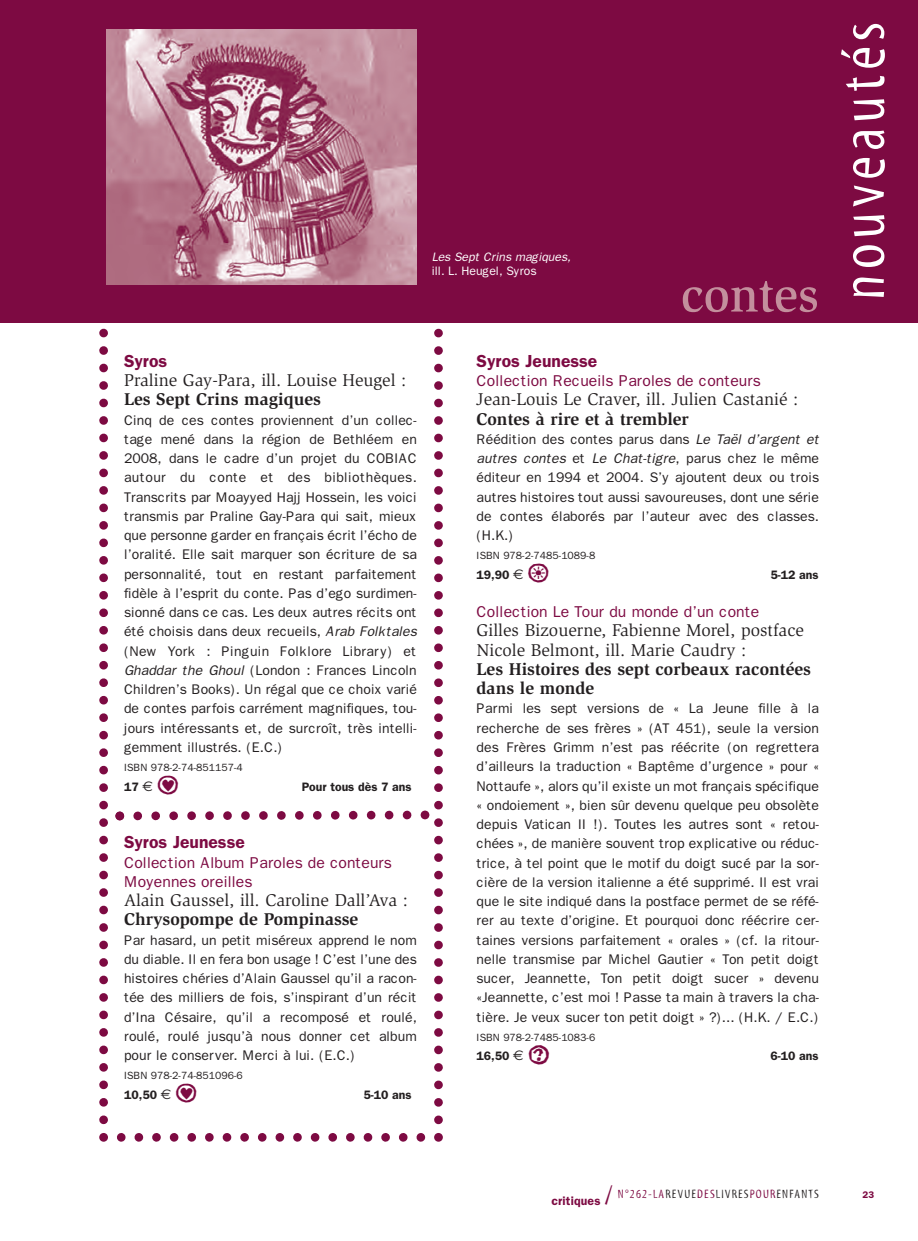
<style>
.page{position:relative;width:918px;height:1241px;background:#fff}
.page>*{position:absolute;margin:0;border:0;box-sizing:border-box;transform-origin:0 0}
.t1{font:63px "Myriad Tilt";letter-spacing:.08em;color:#fff}
.t2{font:35px "Ale Signs White LL";color:#7d0a42}
.t3{font:17.5px/19.2px "Slimbach";color:#231f20}
.t4{font:600 17.5px "Franklin Gothic";color:#7d0a42}
.t5{font:15.75px/19.2px "Franklin Gothic";color:#7d0a42}
.t6{font:14px/19.2px "Franklin Gothic";color:#231f20;text-align:justify}
.t7{font:600 12.25px "Franklin Gothic";color:#231f20}
.t8{font:12.25px "Myriad Tilt";letter-spacing:.1em;color:#231f20}
.t9{font:italic 12.25px/14.7px "Franklin Gothic";letter-spacing:-.005em;color:#fff}
.t10{font:10.5px "Franklin Gothic";color:#231f20}
.t11{font:600 9.62px "Franklin Gothic";color:#7d0a42}
.s1{font-style:normal}
.s2{font-family:"Franklin Gothic";font-weight:600;color:#7d0a42}
.s3{font-weight:700}
.s4{font-style:italic}
.s5{font-family:"Euro Sans";font-weight:400;font-size:14px}
.s6{font-size:26.25px;color:#7d0a42}
.s7{color:#7d0a42}
</style>
<div class="page">
<div style="left:0;top:0;width:918px;height:322px;background:#7d0a42"></div>
<svg style="left:683px;top:281px;width:134px;height:31px"></svg>
<img style="left:106px;top:30px;width:311px;height:255px">
<svg style="left:99px;top:322px;width:344px;height:819px"></svg>
<p class="t9" style="left:432px;top:249px;width:141px">Les Sept Crins magiques, <span class="s1">ill. L. Heugel, Syros</span></p>
<p class="t1" style="left:840px;top:300px;width:280px;rotate:-90deg">nouveautés</p>
<p class="t3" style="left:124px;top:352px;width:284px"><span class="s2">Syros<br></span>Praline Gay-Para, ill. Louise Heugel :<br><span class="s3">Les Sept Crins magiques</span></p>
<p class="t6" style="left:124px;top:410px;width:294px">Cinq de ces contes proviennent d’un collec&shy;tage mené dans la région de Bethléem en 2008, dans le cadre d’un projet du COBIAC autour du conte et des bibliothèques.<br>Transcrits par Moayyed Hajj Hossein, les voici transmis par Praline Gay-Para qui sait, mieux que personne garder en français écrit l’écho de l’oralité. Elle sait marquer son écriture de sa personnalité, tout en restant parfaitement fidèle à l’esprit du conte. Pas d’ego surdimen&shy;sionné dans ce cas. Les deux autres récits ont été choisis dans deux recueils, <span class="s4">Arab Folktales </span>(New York : Pinguin Folklore Library) et <span class="s4">Ghaddar the Ghoul</span> (London : Frances Lincoln Children’s Books). Un régal que ce choix varié de contes parfois carrément magnifiques, tou&shy;jours intéressants et, de surcroît, très intelli&shy;gemment illustrés. (E.C.)</p>
<p class="t10" style="left:124px;top:761px;width:120px">ISBN 978-2-74-851157-4</p>
<p class="t7" style="left:124px;top:779px;width:30px">17 <span class="s5">€</span></p>
<p class="t2" style="left:157px;top:762px;width:24px">B</p>
<p class="t7" style="left:302px;top:779px;width:111px">Pour tous dès 7 ans</p>
<p class="t4" style="left:124px;top:831px;width:122px">Syros Jeunesse</p>
<p class="t5" style="left:124px;top:852px;width:269px">Collection Album Paroles de conteurs<br>Moyennes oreilles</p>
<p class="t3" style="left:124px;top:891px;width:285px">Alain Gaussel, ill. Caroline Dall’Ava :<br><span class="s3">Chrysopompe de Pompinasse</span></p>
<p class="t6" style="left:124px;top:930px;width:294px">Par hasard, un petit miséreux apprend le nom du diable. Il en fera bon usage ! C’est l’une des histoires chéries d’Alain Gaussel qu’il a racon&shy;tée des milliers de fois, s’inspirant d’un récit d’Ina Césaire, qu’il a recomposé et roulé, roulé, roulé jusqu’à nous donner cet album pour le conserver. Merci à lui. (E.C.)</p>
<p class="t10" style="left:124px;top:1069px;width:120px">ISBN 978-2-74-851096-6</p>
<p class="t7" style="left:124px;top:1087px;width:49px">10,50 <span class="s5">€</span></p>
<p class="t2" style="left:175px;top:1070px;width:24px">B</p>
<p class="t7" style="left:363px;top:1087px;width:50px">5-10 ans</p>
<p class="t4" style="left:476px;top:350px;width:122px">Syros Jeunesse</p>
<p class="t5" style="left:476px;top:371px;width:286px">Collection Recueils Paroles de conteurs</p>
<p class="t3" style="left:476px;top:391px;width:323px">Jean-Louis Le Craver, ill. Julien Castanié :<br><span class="s3">Contes à rire et à trembler</span></p>
<p class="t6" style="left:476px;top:429px;width:344px">Réédition des contes parus dans <span class="s4">Le Taël d’argent et autres contes</span> et <span class="s4">Le Chat-tigre</span>, parus chez le même éditeur en 1994 et 2004. S’y ajoutent deux ou trois autres histoires tout aussi savoureuses, dont une série de contes élaborés par l’auteur avec des classes. (H.K.)</p>
<p class="t10" style="left:476px;top:549px;width:120px">ISBN 978-2-7485-1089-8</p>
<p class="t7" style="left:476px;top:567px;width:49px">19,90 <span class="s5">€</span></p>
<p class="t2" style="left:527px;top:550px;width:24px">o</p>
<p class="t7" style="left:770px;top:567px;width:50px">5-12 ans</p>
<p class="t5" style="left:476px;top:602px;width:284px">Collection Le Tour du monde d’un conte</p>
<p class="t3" style="left:476px;top:622px;width:336px">Gilles Bizouerne, Fabienne Morel, postface Nicole Belmont, ill. Marie Caudry :<br><span class="s3">Les Histoires des sept corbeaux racontées dans le monde</span></p>
<p class="t6" style="left:476px;top:699px;width:344px">Parmi les sept versions de « La Jeune fille à la recherche de ses frères » (AT 451), seule la version des Frères Grimm n’est pas réécrite (on regrettera d’ailleurs la traduction « Baptême d’urgence » pour « Nottaufe », alors qu’il existe un mot français spécifique « ondoiement », bien sûr devenu quelque peu obsolète depuis Vatican II !). Toutes les autres sont « retou&shy;chées », de manière souvent trop explicative ou réduc&shy;trice, à tel point que le motif du doigt sucé par la sor&shy;cière de la version italienne a été supprimé. Il est vrai que le site indiqué dans la postface permet de se réfé&shy;rer au texte d’origine. Et pourquoi donc réécrire cer&shy;taines versions parfaitement « orales » (cf. la ritour&shy;nelle transmise par Michel Gautier « Ton petit doigt sucer, Jeannette, Ton petit doigt sucer » devenu «Jeannette, c’est moi ! Passe ta main à travers la cha&shy;tière. Je veux sucer ton petit doigt » ?)... (H.K. / E.C.)</p>
<p class="t10" style="left:476px;top:1030px;width:120px">ISBN 978-2-7485-1083-6</p>
<p class="t7" style="left:476px;top:1048px;width:49px">16,50 <span class="s5">€</span></p>
<p class="t2" style="left:527px;top:1032px;width:24px">g</p>
<p class="t7" style="left:770px;top:1048px;width:50px">6-10 ans</p>
<p class="t8" style="left:551px;top:1189px;width:269px"><span class="s2">critiques</span> <span class="s6">/</span> <span class="s7">N°262-LA</span>REVUE<span class="s7">DES</span>LIVRES<span class="s7">POUR</span>ENFANTS</p>
<p class="t11" style="left:862px;top:1188px;width:13px">23</p>
</div>
